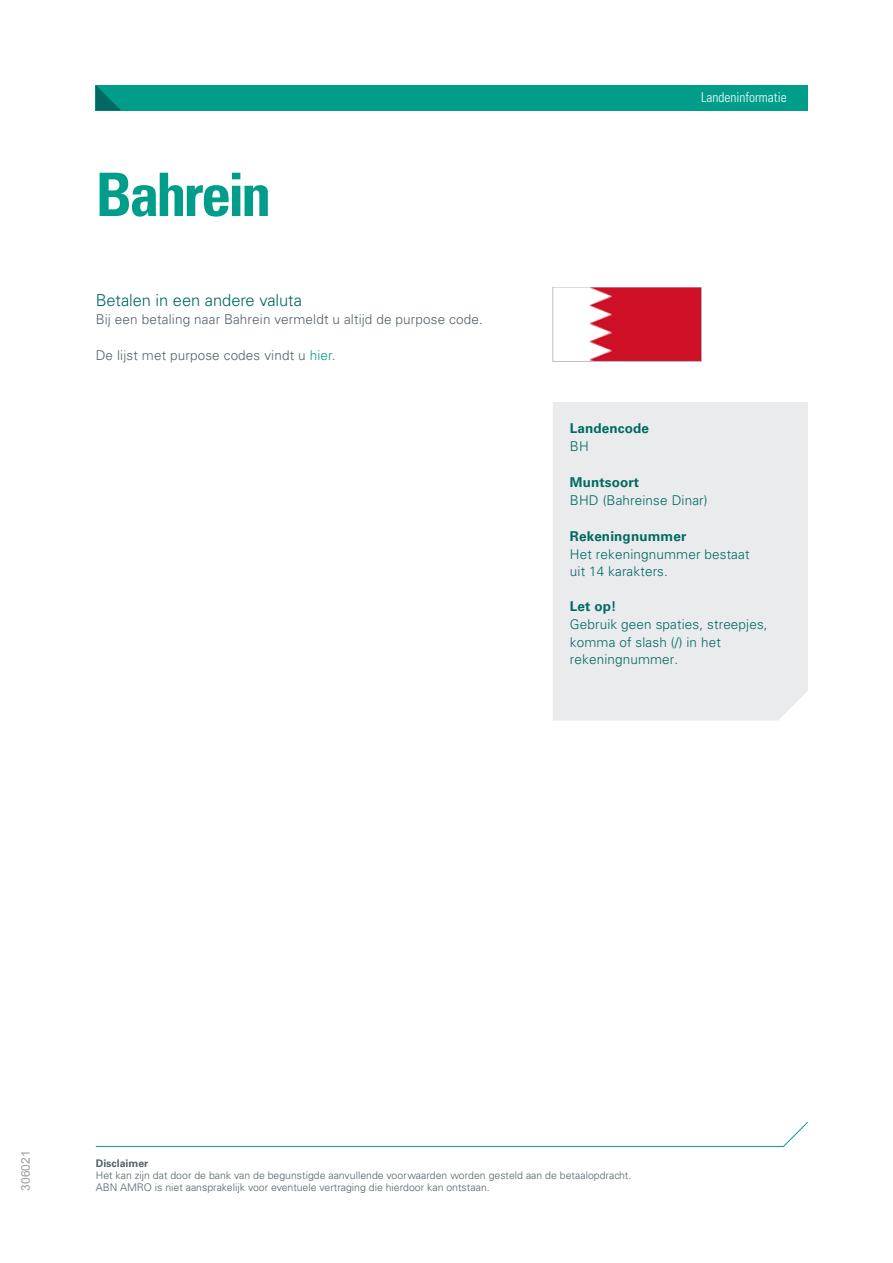
<style>
.page{position:relative;width:893px;height:1263px;background:#fff}
.page>*{position:absolute;margin:0;border:0;box-sizing:border-box;transform-origin:0 0}
.Bodyheading-01{font:700 condensed 60px "Univers LT Std";letter-spacing:-.05em;color:#009d8b}
.Bodyheading-03{font:300 16.5px "Univers LT Std";letter-spacing:-.005em;color:#006962}
.kader_body{font:300 13.5px/17.7px "Univers LT Std";letter-spacing:.01em;color:#006962}
.Body_nieuw{font:300 13.5px "Univers LT Std";letter-spacing:.01em;color:#536168}
.t1{font:300 condensed 13.5px "Univers LT Std";color:#fff}
.kader_body-2{font:700 13.5px/18px "Univers LT Std";letter-spacing:.01em;color:#006962}
.t2{font:12px "Arial";color:#9c9d9d}
.t3{font:300 10.5px/12px "Univers LT Std";color:#536168}
.t4{font:700 10.5px "Univers LT Std";color:#536168}
.s1{color:#009d8b}
.s2{font-weight:300}
.s3{font-weight:700}
</style>
<div class="page">
<div style="left:96px;top:85px;width:712px;height:26px;background:#009d8b"></div>
<svg style="left:96px;top:85px;width:25px;height:26px"></svg>
<svg style="left:95px;top:1122px;width:713px;height:25px"></svg>
<img style="left:589px;top:289px;width:111px;height:70px">
<div style="left:553px;top:287px;width:149px;height:74px;border:1px solid #bcc0c4"></div>
<div style="left:553px;top:403px;width:255px;height:317px;background:#eaebed"></div>
<p class="Bodyheading-01" style="left:96px;top:158px;width:177px">Bahrein</p>
<p class="Bodyheading-03" style="left:96px;top:290px;width:208px">Betalen in een andere valuta</p>
<p class="Body_nieuw" style="left:96px;top:311px;width:389px">Bij een betaling naar Bahrein vermeldt u altijd de purpose code.</p>
<p class="Body_nieuw" style="left:96px;top:347px;width:241px">De lijst met purpose codes vindt u <span class="s1">hier</span>.</p>
<p class="t1" style="left:701px;top:89px;width:87px">Landeninformatie</p>
<p class="kader_body-2" style="left:570px;top:419px;width:81px">Landencode<br><span class="s2">BH</span></p>
<p class="kader_body" style="left:570px;top:473px;width:139px"><span class="s3">Muntsoort<br></span>BHD (Bahreinse Dinar)</p>
<p class="kader_body" style="left:570px;top:527px;width:181px;line-height:18.3px"><span class="s3">Rekeningnummer<br></span>Het rekeningnummer bestaat</p>
<p class="kader_body" style="left:570px;top:562px;width:100px">uit 14 karakters.</p>
<p class="kader_body" style="left:570px;top:598px;width:199px"><span class="s3">Let op!<br></span>Gebruik geen spaties, streepjes, komma of slash (/) in het rekeningnummer.</p>
<p class="t2" style="left:18px;top:1191px;width:42px;rotate:-90deg">306021</p>
<p class="t4" style="left:96px;top:1157px;width:54px">Disclaimer</p>
<p class="t3" style="left:96px;top:1169px;width:537px">Het kan zijn dat door de bank van de begunstigde aanvullende voorwaarden worden gesteld aan de betaalopdracht.<br>ABN AMRO is niet aansprakelijk voor eventuele vertraging die hierdoor kan ontstaan.</p>
</div>
